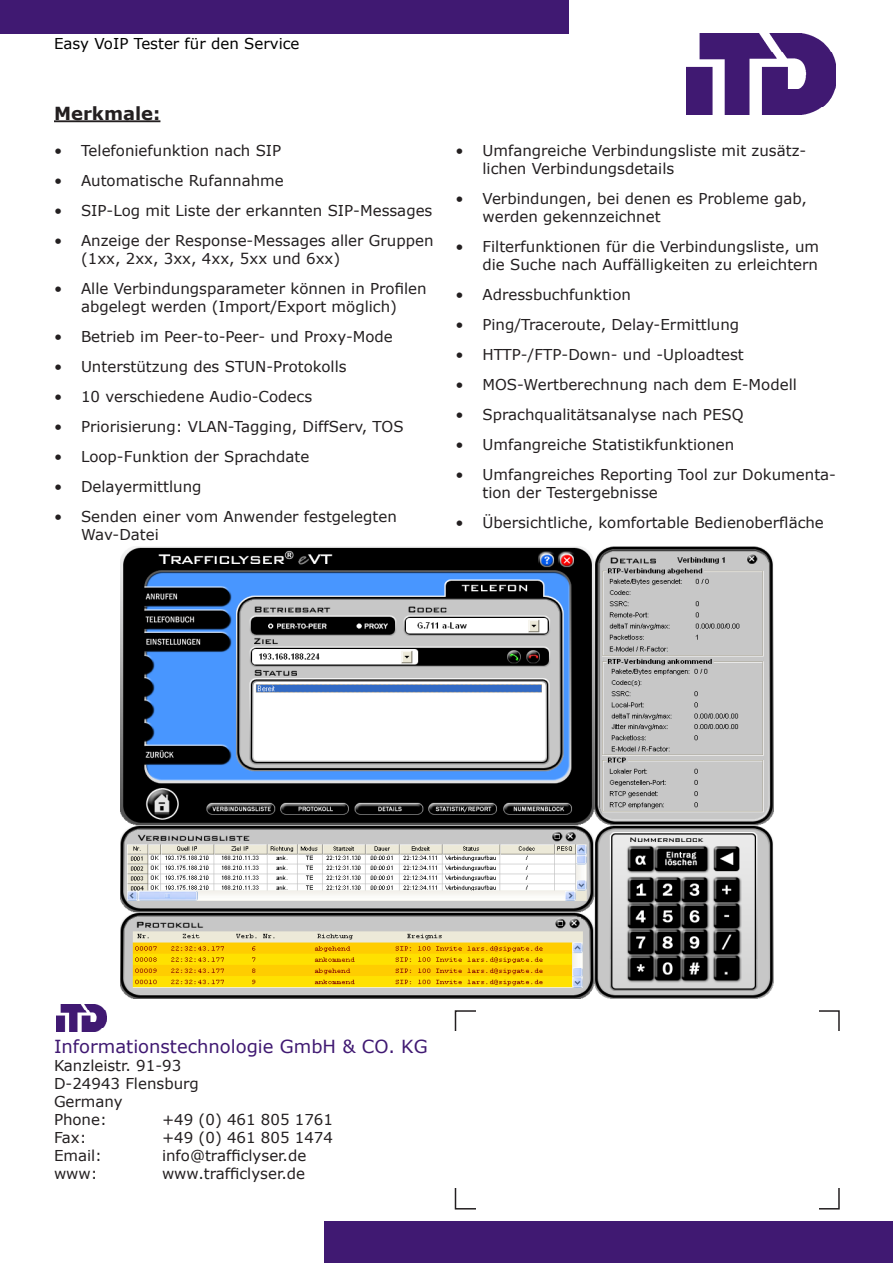
<style>
.page{position:relative;width:893px;height:1263px;background:#fff}
.page>*{position:absolute;margin:0;border:0;box-sizing:border-box;transform-origin:0 0}
.t1{font:18px "Verdana";color:#401972}
.t2{font:700 18px "Verdana";color:#231f20}
.t3{font:15px/18px "Verdana";color:#231f20}
.t4{font:15px "Verdana";color:#000}
</style>
<div class="page">
<img style="left:687px;top:34px;width:148px;height:81px">
<div style="left:325px;top:1221px;width:568px;height:42px;background:#401972"></div>
<div style="left:0;top:0;width:568px;height:33px;background:#401972"></div>
<hr style="left:54px;top:120px;width:106px;height:2px;background:#231f20">
<img style="left:56px;top:1004px;width:50px;height:27px">
<img style="left:121px;top:546px;width:652px;height:453px">
<p class="t4" style="left:54px;top:34px;width:247px">Easy VoIP Tester für den Service</p>
<p class="t2" style="left:54px;top:102px;width:108px">Merkmale:</p>
<p class="t3" style="left:54px;top:141px;width:229px">• Telefoniefunktion nach SIP</p>
<p class="t3" style="left:54px;top:171px;width:231px">• Automatische Rufannahme</p>
<p class="t3" style="left:54px;top:201px;width:380px">• SIP-Log mit Liste der erkannten SIP-Messages</p>
<p class="t3" style="left:81px;top:231px;width:354px;text-indent:-27px">• Anzeige der Response-Messages aller Gruppen (1xx, 2xx, 3xx, 4xx, 5xx und 6xx)</p>
<p class="t3" style="left:54px;top:279px;width:374px;text-align:center">• Alle Verbindungsparameter können in Profilen abgelegt werden (Import/Export möglich)</p>
<p class="t3" style="left:54px;top:327px;width:340px">• Betrieb im Peer-to-Peer- und Proxy-Mode</p>
<p class="t3" style="left:54px;top:357px;width:294px">• Unterstützung des STUN-Protokolls</p>
<p class="t3" style="left:54px;top:387px;width:260px">• 10 verschiedene Audio-Codecs</p>
<p class="t3" style="left:54px;top:417px;width:351px">• Priorisierung: VLAN-Tagging, DiffServ, TOS</p>
<p class="t3" style="left:54px;top:447px;width:257px">• Loop-Funktion der Sprachdate</p>
<p class="t3" style="left:54px;top:477px;width:149px">• Delayermittlung</p>
<p class="t3" style="left:81px;top:507px;width:317px;text-indent:-27px">• Senden einer vom Anwender festgelegten<br>Wav-Datei</p>
<p class="t3" style="left:482px;top:141px;width:325px;text-indent:-27px">• Umfangreiche Verbindungsliste mit zusätz&shy;lichen Verbindungsdetails</p>
<p class="t3" style="left:482px;top:189px;width:326px;text-indent:-27px">• Verbindungen, bei denen es Probleme gab, werden gekennzeichnet</p>
<p class="t3" style="left:455px;top:237px;width:365px;text-align:right">• Filterfunktionen für die Verbindungsliste, um die Suche nach Auffälligkeiten zu erleichtern</p>
<p class="t3" style="left:455px;top:285px;width:177px">• Adressbuchfunktion</p>
<p class="t3" style="left:455px;top:315px;width:285px">• Ping/Traceroute, Delay-Ermittlung</p>
<p class="t3" style="left:455px;top:345px;width:290px">• HTTP-/FTP-Down- und -Uploadtest</p>
<p class="t3" style="left:455px;top:375px;width:343px">• MOS-Wertberechnung nach dem E-Modell</p>
<p class="t3" style="left:455px;top:405px;width:290px">• Sprachqualitätsanalyse nach PESQ</p>
<p class="t3" style="left:455px;top:435px;width:280px">• Umfangreiche Statistikfunktionen</p>
<p class="t3" style="left:482px;top:465px;width:355px;text-indent:-27px">• Umfangreiches Reporting Tool zur Dokumenta&shy;tion der Testergebnisse</p>
<p class="t3" style="left:455px;top:513px;width:370px">• Übersichtliche, komfortable Bedienoberfläche</p>
<p class="t1" style="left:54px;top:1035px;width:375px">Informationstechnologie GmbH &amp; CO. KG</p>
<p class="t3" style="left:54px;top:1056px;width:146px">Kanzleistr. 91-93<br>D-24943 Flensburg<br>Germany<br>Phone:</p>
<p class="t3" style="left:162px;top:1110px;width:173px">+49 (0) 461 805 1761</p>
<p class="t3" style="left:54px;top:1128px;width:34px">Fax:</p>
<p class="t3" style="left:162px;top:1128px;width:173px">+49 (0) 461 805 1474</p>
<p class="t3" style="left:54px;top:1146px;width:50px">Email:</p>
<p class="t3" style="left:162px;top:1146px;width:146px">info@trafficlyser.de</p>
<p class="t3" style="left:54px;top:1164px;width:45px">www:</p>
<p class="t3" style="left:162px;top:1164px;width:145px">www.trafficlyser.de</p>
</div>
